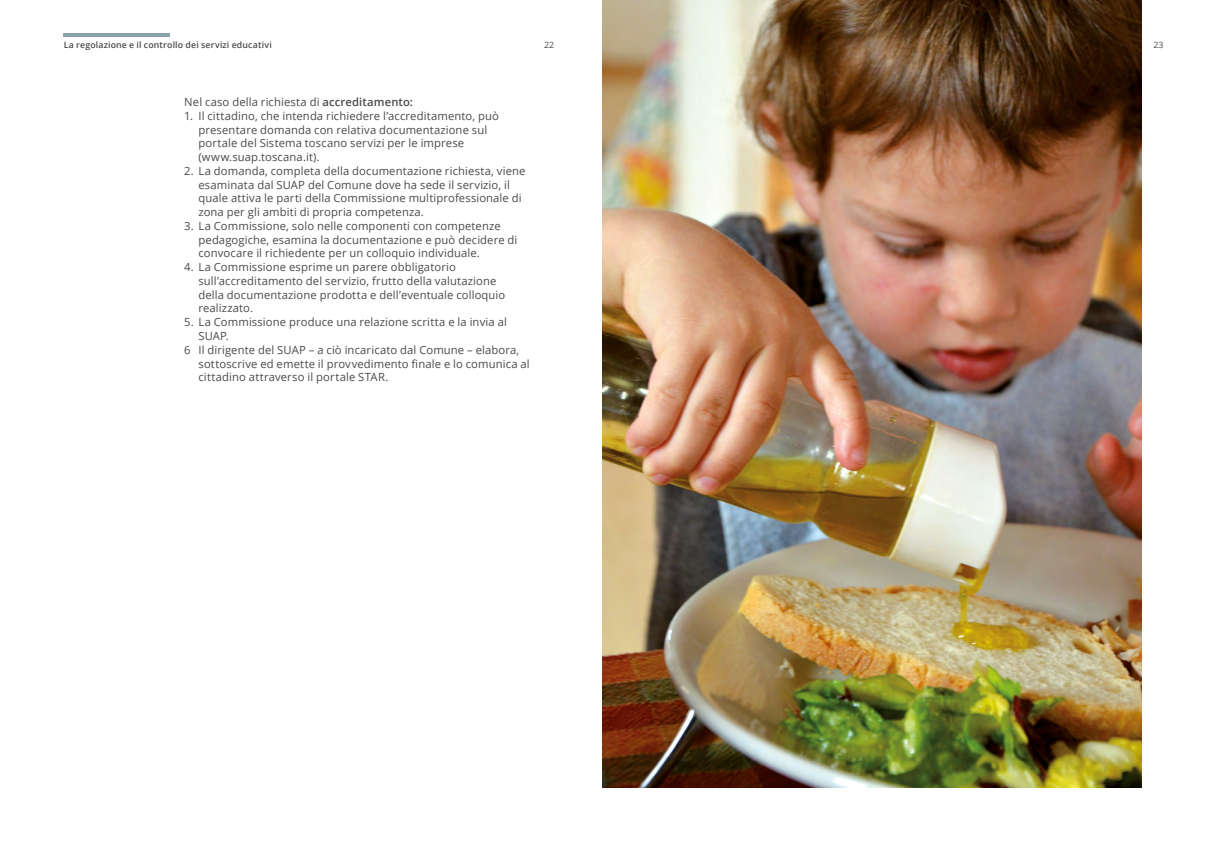
<style>
.page{position:relative;width:1205px;height:851px;background:#fff}
.page>*{position:absolute;margin:0;border:0;box-sizing:border-box;transform-origin:0 0}
.t1{font:11.25px/13.8px "Open Sans";letter-spacing:.01em;color:#4a4a49}
.t2{font:600 8.75px "Open Sans";letter-spacing:.02em;color:#4a4a49}
.t3{font:8.75px "Open Sans";color:#4a4a49}
.s1{font-weight:600}
</style>
<div class="page">
<hr style="left:64px;top:34px;width:106px;height:3px;background:#8ba1ae">
<img style="left:602px;top:0;width:539px;height:787px">
<p class="t2" style="left:64px;top:39px;width:210px">La regolazione e il controllo dei servizi educativi</p>
<p class="t3" style="left:544px;top:39px;width:12px">22</p>
<p class="t3" style="left:1153px;top:39px;width:12px">23</p>
<p class="t1" style="left:184px;top:95px;width:230px">Nel caso della richiesta di <span class="s1">accreditamento:</span></p>
<p class="t1" style="left:198px;top:109px;width:302px;text-indent:-14px">1. Il cittadino, che intenda richiedere l’accreditamento, può presentare domanda con relativa documentazione sul portale del Sistema toscano servizi per le imprese (www.suap.toscana.it).</p>
<p class="t1" style="left:198px;top:164px;width:329px;text-indent:-14px">2. La domanda, completa della documentazione richiesta, viene esaminata dal SUAP del Comune dove ha sede il servizio, il quale attiva le parti della Commissione multiprofessionale di zona per gli ambiti di propria competenza.</p>
<p class="t1" style="left:198px;top:219px;width:320px;text-indent:-14px">3. La Commissione, solo nelle componenti con competenze pedagogiche, esamina la documentazione e può decidere di convocare il richiedente per un colloquio individuale.</p>
<p class="t1" style="left:198px;top:260px;width:308px;text-indent:-14px">4. La Commissione esprime un parere obbligatorio sull’accreditamento del servizio, frutto della valutazione della documentazione prodotta e dell’eventuale colloquio realizzato.</p>
<p class="t1" style="left:184px;top:315px;width:324px">5. La Commissione produce una relazione scritta e la invia al</p>
<p class="t1" style="left:198px;top:329px;width:32px">SUAP.</p>
<p class="t1" style="left:184px;top:342px;width:337px">6 Il dirigente del SUAP – a ciò incaricato dal Comune – elabora,</p>
<p class="t1" style="left:198px;top:356px;width:333px">sottoscrive ed emette il provvedimento finale e lo comunica al</p>
<p class="t1" style="left:198px;top:370px;width:191px">cittadino attraverso il portale STAR.</p>
</div>
